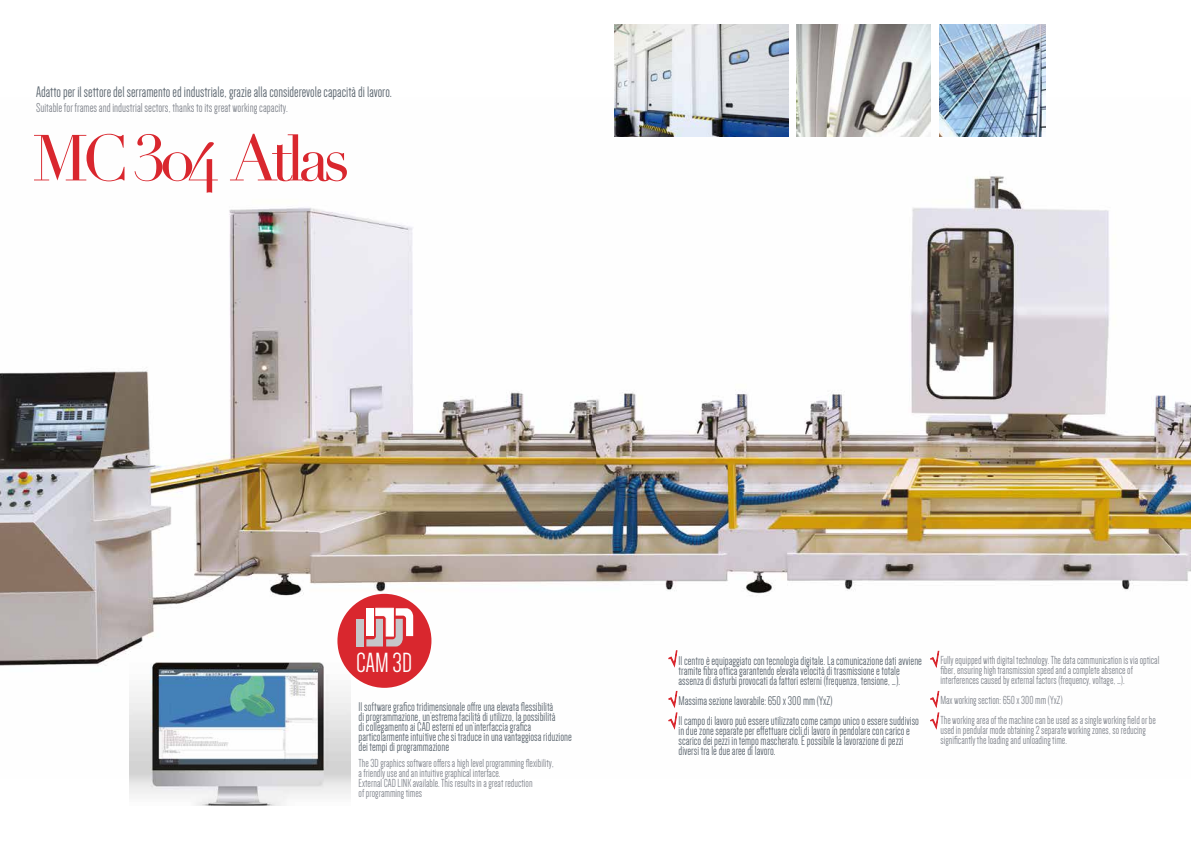
<style>
.page{position:relative;width:1191px;height:842px;background:#fff}
.page>*{position:absolute;margin:0;border:0;box-sizing:border-box;transform-origin:0 0}
.t1{font:63.9px "Didot";letter-spacing:-.1em;color:#d9272e}
.t2{font:28.5px "Dense";color:#fff}
.t3{font:15.7px "Dense";color:#5d6770}
.t4{font:13.3px "Dense";color:#82868e}
.t5{font:13px/10px "Dense";color:#5d6770}
.t6{font:12px/10px "Dense";color:#82868e}
</style>
<div class="page">
<img style="left:595px;top:97px;width:596px;height:633px">
<svg style="left:668px;top:651px;width:9px;height:16px"></svg>
<svg style="left:668px;top:691px;width:9px;height:16px"></svg>
<svg style="left:930px;top:691px;width:9px;height:16px"></svg>
<svg style="left:668px;top:713px;width:9px;height:16px"></svg>
<svg style="left:930px;top:713px;width:9px;height:16px"></svg>
<svg style="left:930px;top:651px;width:9px;height:16px"></svg>
<img style="left:614px;top:24px;width:174px;height:113px">
<img style="left:939px;top:24px;width:106px;height:113px">
<img style="left:797px;top:24px;width:133px;height:113px">
<img style="left:0;top:207px;width:595px;height:481px">
<img style="left:129px;top:653px;width:222px;height:153px">
<div style="left:337px;top:594px;width:94px;height:94px;background:#d9272e;border-radius:50%"></div>
<div style="left:356px;top:619px;width:7px;height:27px;background:#c6c6c9"></div>
<svg style="left:366px;top:608px;width:47px;height:38px"></svg>
<p class="t3" style="left:36px;top:84px;width:357px">Adatto per il settore del serramento ed industriale, grazie alla considerevole capacità di lavoro.</p>
<p class="t4" style="left:36px;top:101px;width:253px">Suitable for frames and industrial sectors, thanks to its great working capacity.</p>
<h1 class="t1" style="left:32px;top:120px;width:319px">MC 304 Atlas</h1>
<h2 class="t2" style="left:356px;top:648px;width:57px">CAM 3D</h2>
<p class="t5" style="left:358px;top:702px;width:215px">Il software grafico tridimensionale offre una elevata flessibilità<br>di programmazione, un’estrema facilità di utilizzo, la possibilità<br>di collegamento ai CAD esterni ed un’interfaccia grafica particolarmente intuitive che si traduce in una vantaggiosa riduzione dei tempi di programmazione</p>
<p class="t6" style="left:358px;top:758px;width:197px">The 3D graphics software offers a high level programming flexibility, a friendly use and an intuitive graphical interface.<br>External CAD LINK available. This results in a great reduction<br>of programming times</p>
<p class="t5" style="left:678px;top:656px;width:245px">Il centro è equipaggiato con tecnologia digitale. La comunicazione dati avviene tramite fibra ottica garantendo elevata velocità di trasmissione e totale assenza di disturbi provocati da fattori esterni (frequenza, tensione, …).</p>
<p class="t5" style="left:678px;top:691px;width:242px;line-height:20px">Massima sezione lavorabile: 650 x 300 mm (YxZ)<br>Il campo di lavoro può essere utilizzato come campo unico o essere suddiviso</p>
<p class="t5" style="left:678px;top:726px;width:233px">in due zone separate per effettuare cicli di lavoro in pendolare con carico e scarico dei pezzi in tempo mascherato. È possibile la lavorazione di pezzi diversi tra le due aree di lavoro.</p>
<p class="t6" style="left:940px;top:655px;width:220px">Fully equipped with digital technology. The data communication is via optical fiber, ensuring high transmission speed and a complete absence of interferences caused by external factors (frequency, voltage, …).</p>
<p class="t6" style="left:940px;top:690px;width:217px;line-height:20px">Max working section: 650 x 300 mm (YxZ)<br>The working area of the machine can be used as a single working field or be</p>
<p class="t6" style="left:940px;top:725px;width:207px">used in pendular mode obtaining 2 separate working zones, so reducing significantly the loading and unloading time.</p>
</div>
